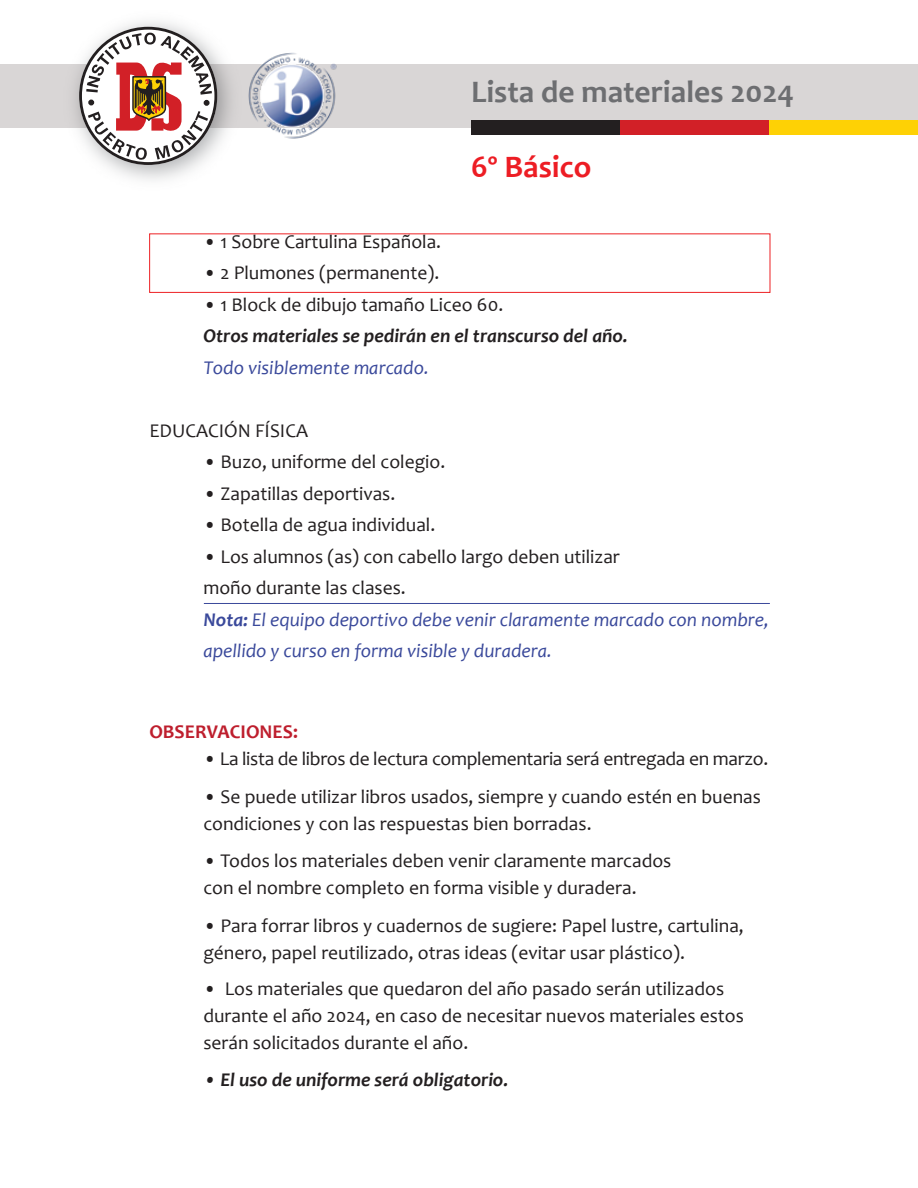
<style>
.page{position:relative;width:918px;height:1188px;background:#fff}
.page>*{position:absolute;margin:0;border:0;box-sizing:border-box;transform-origin:0 0}
.t1{font:700 31.5px "Candara";color:#6d6e71}
.t2{font:700 31.5px "Candara";color:#ed1d24}
.t3{font:19.5px/27px "Candara";color:#231f20}
.t4{font:italic 19.5px/31.5px "Candara";color:#3a499b}
.t5{font:italic 700 19.5px "Candara";color:#231f20}
.t6{font:700 19.5px "Candara";color:#be1e2d}
.s1{font-style:normal;color:#231f20}
.s2{font-weight:700}
</style>
<div class="page">
<div style="left:0;top:64px;width:917px;height:64px;background:#d9d6d6"></div>
<div style="left:471px;top:120px;width:149px;height:15px;background:#231f20"></div>
<div style="left:620px;top:120px;width:149px;height:15px;background:#d22027"></div>
<div style="left:769px;top:120px;width:149px;height:15px;background:#fed105"></div>
<img style="left:74px;top:21px;width:157px;height:160px">
<svg style="left:79px;top:27px;width:138px;height:138px"></svg>
<svg style="left:86px;top:33px;width:126px;height:127px"></svg>
<img style="left:248px;top:52px;width:89px;height:87px">
<hr style="left:204px;top:603px;width:566px;height:1px;background:#3a499b">
<div style="left:149px;top:234px;width:621px;height:59px;border:1px solid #ed2124"></div>
<h1 class="t1" style="left:471px;top:72px;width:325px">Lista de materiales 2024</h1>
<h1 class="t2" style="left:471px;top:147px;width:122px">6º Básico</h1>
<p class="t3" style="left:203px;top:228px;width:239px">• 1 Sobre Cartulina Española.</p>
<p class="t3" style="left:203px;top:259px;width:237px">• 2 Plumones (permanente).</p>
<p class="t3" style="left:203px;top:291px;width:301px">• 1 Block de dibujo tamaño Liceo 60.</p>
<p class="t5" style="left:203px;top:323px;width:426px">Otros materiales se pedirán en el transcurso del año.</p>
<p class="t4" style="left:203px;top:351px;width:227px">Todo visiblemente marcado.</p>
<p class="t3" style="left:149px;top:417px;width:160px">EDUCACIÓN FÍSICA</p>
<p class="t3" style="left:203px;top:448px;width:243px">• Buzo, uniforme del colegio.</p>
<p class="t3" style="left:203px;top:480px;width:193px">• Zapatillas deportivas.</p>
<p class="t3" style="left:203px;top:511px;width:233px">• Botella de agua individual.</p>
<p class="t4" style="left:203px;top:540px;width:567px"><span class="s1">• Los alumnos (as) con cabello largo deben utilizar<br>moño durante las clases.<br></span><span class="s2">Nota:</span> El equipo deportivo debe venir claramente marcado con nombre, apellido y curso en forma visible y duradera.</p>
<p class="t6" style="left:149px;top:719px;width:150px">OBSERVACIONES:</p>
<p class="t3" style="left:203px;top:745px;width:567px">• La lista de libros de lectura complementaria será entregada en marzo.</p>
<p class="t3" style="left:203px;top:783px;width:559px">• Se puede utilizar libros usados, siempre y cuando estén en buenas condiciones y con las respuestas bien borradas.</p>
<p class="t3" style="left:203px;top:847px;width:470px">• Todos los materiales deben venir claramente marcados con el nombre completo en forma visible y duradera.</p>
<p class="t3" style="left:203px;top:912px;width:542px">• Para forrar libros y cuadernos de sugiere: Papel lustre, cartulina, género, papel reutilizado, otras ideas (evitar usar plástico).</p>
<p class="t3" style="left:203px;top:975px;width:542px">• Los materiales que quedaron del año pasado serán utilizados durante el año 2024, en caso de necesitar nuevos materiales estos serán solicitados durante el año.</p>
<p class="t5" style="left:203px;top:1068px;width:306px">• El uso de uniforme será obligatorio.</p>
</div>
